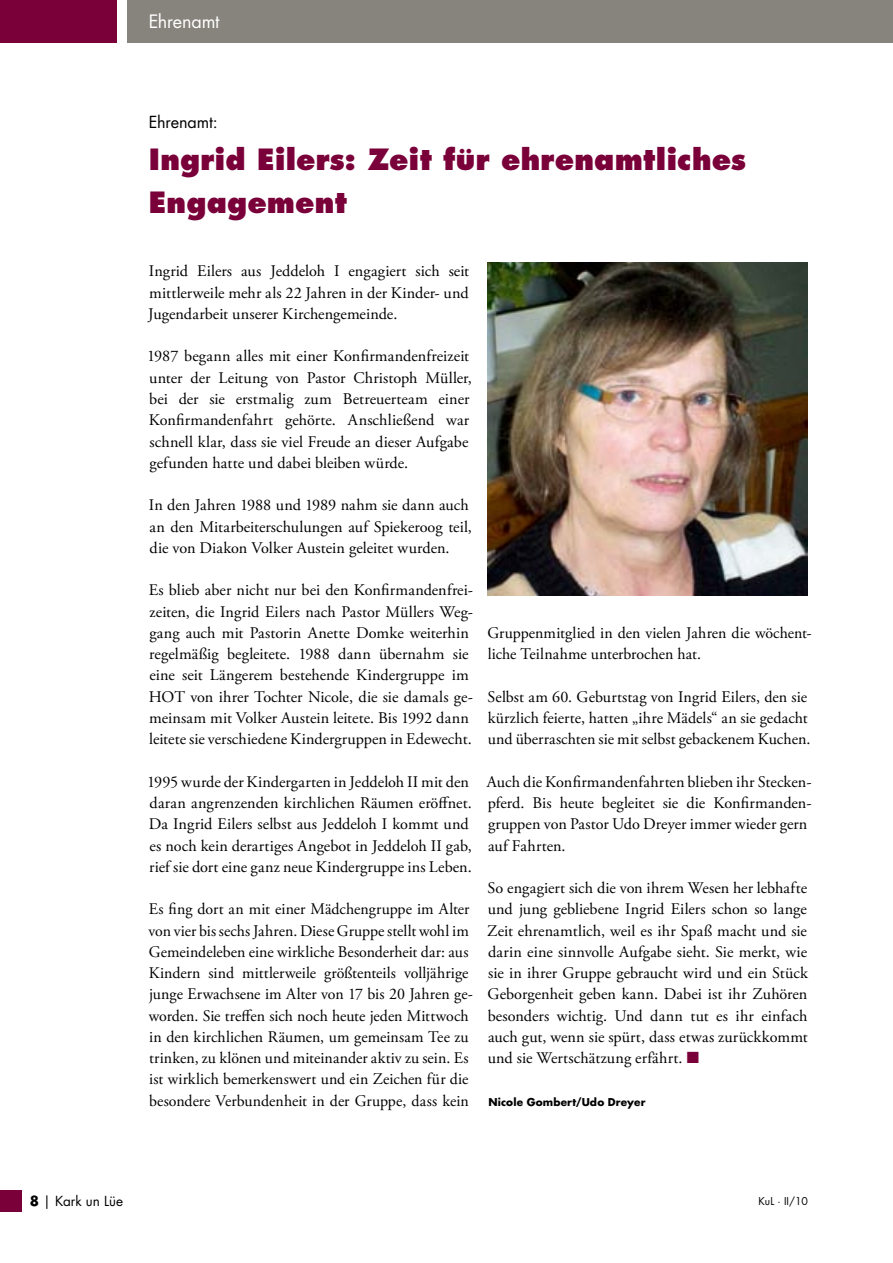
<style>
.page{position:relative;width:893px;height:1263px;background:#fff}
.page>*{position:absolute;margin:0;border:0;box-sizing:border-box;transform-origin:0 0}
._03___Überschrift_2{font:800 28.5px/42.5px "Futura Std";letter-spacing:.005em;color:#7a0039}
._25___Rubrik{font:18px "Futura Std";letter-spacing:-.01em;color:#fff}
._01___Fließtext{font:16.2px/21.3px "Adobe Garamond Pro";letter-spacing:.005em;color:#000}
._02___Überschrift_1{font:16.2px "Futura Std";letter-spacing:-.005em;color:#000}
.t1{font:13.5px "Futura Std";color:#000}
._10___Autor{font:700 10.5px "Futura Std";letter-spacing:.015em;color:#000}
.t2{font:10.5px "Futura Std";color:#000}
.s1{color:#7a0039}
.s2{font-weight:700}
</style>
<div class="page">
<div style="left:128px;top:0;width:765px;height:43px;background:#87847d"></div>
<div style="left:0;top:1191px;width:21px;height:21px;background:#7a0039"></div>
<div style="left:0;top:0;width:117px;height:43px;background:#7a0039"></div>
<img style="left:487px;top:262px;width:321px;height:334px">
<p class="_25___Rubrik" style="left:149px;top:10px;width:72px">Ehrenamt</p>
<p class="_02___Überschrift_1" style="left:149px;top:111px;width:71px">Ehrenamt:</p>
<p class="_03___Überschrift_2" style="left:149px;top:138px;width:599px">Ingrid Eilers: Zeit für ehrenamtliches<br>Engagement</p>
<p class="_01___Fließtext" style="left:148px;top:261px;width:322px;text-align:justify">Ingrid Eilers aus Jeddeloh I engagiert sich seit mittlerweile mehr als 22 Jahren in der Kinder- und Jugendarbeit unserer Kirchengemeinde.</p>
<p class="_01___Fließtext" style="left:147px;top:346px;width:326px">1987 begann alles mit einer Konfirmandenfreizeit unter der Leitung von Pastor Christoph Müller, bei der sie erstmalig zum Betreuerteam einer Konfirmandenfahrt gehörte. Anschließend war schnell klar, dass sie viel Freude an dieser Aufgabe gefunden hatte und dabei bleiben würde.</p>
<p class="_01___Fließtext" style="left:149px;top:495px;width:325px">In den Jahren 1988 und 1989 nahm sie dann auch an den Mitarbeiterschulungen auf Spiekeroog teil, die von Diakon Volker Austein geleitet wurden.</p>
<p class="_01___Fließtext" style="left:149px;top:580px;width:326px">Es blieb aber nicht nur bei den Konfirmandenfrei&shy;zeiten, die Ingrid Eilers nach Pastor Müllers Weg&shy;gang auch mit Pastorin Anette Domke weiterhin regelmäßig begleitete. 1988 dann übernahm sie eine seit Längerem bestehende Kindergruppe im HOT von ihrer Tochter Nicole, die sie damals ge&shy;meinsam mit Volker Austein leitete. Bis 1992 dann leitete sie verschiedene Kindergruppen in Edewecht.</p>
<p class="_01___Fließtext" style="left:147px;top:771px;width:326px">1995 wurde der Kindergarten in Jeddeloh II mit den daran angrenzenden kirchlichen Räumen eröffnet.<br>Da Ingrid Eilers selbst aus Jeddeloh I kommt und es noch kein derartiges Angebot in Jeddeloh II gab, rief sie dort eine ganz neue Kindergruppe ins Leben.</p>
<p class="_01___Fließtext" style="left:149px;top:899px;width:326px">Es fing dort an mit einer Mädchengruppe im Alter von vier bis sechs Jahren. Diese Gruppe stellt wohl im Gemeindeleben eine wirkliche Besonderheit dar: aus Kindern sind mittlerweile größtenteils volljährige junge Erwachsene im Alter von 17 bis 20 Jahren ge&shy;worden. Sie treffen sich noch heute jeden Mittwoch in den kirchlichen Räumen, um gemeinsam Tee zu trinken, zu klönen und miteinander aktiv zu sein. Es ist wirklich bemerkenswert und ein Zeichen für die besondere Verbundenheit in der Gruppe, dass kein</p>
<p class="_01___Fließtext" style="left:487px;top:623px;width:325px">Gruppenmitglied in den vielen Jahren die wöchent&shy;liche Teilnahme unterbrochen hat.</p>
<p class="_01___Fließtext" style="left:488px;top:686px;width:324px">Selbst am 60. Geburtstag von Ingrid Eilers, den sie kürzlich feierte, hatten „ihre Mädels“ an sie gedacht und überraschten sie mit selbst gebackenem Kuchen.</p>
<p class="_01___Fließtext" style="left:487px;top:771px;width:326px">Auch die Konfirmandenfahrten blieben ihr Stecken&shy;pferd. Bis heute begleitet sie die Konfirmanden&shy;gruppen von Pastor Udo Dreyer immer wieder gern auf Fahrten.</p>
<p class="_01___Fließtext" style="left:487px;top:878px;width:322px;text-align:justify">So engagiert sich die von ihrem Wesen her lebhafte und jung gebliebene Ingrid Eilers schon so lange Zeit ehrenamtlich, weil es ihr Spaß macht und sie darin eine sinnvolle Aufgabe sieht. Sie merkt, wie sie in ihrer Gruppe gebraucht wird und ein Stück Geborgenheit geben kann. Dabei ist ihr Zuhören besonders wichtig. Und dann tut es ihr einfach auch gut, wenn sie spürt, dass etwas zurückkommt und sie Wertschätzung erfährt. <span class="s1">■</span></p>
<p class="_10___Autor" style="left:488px;top:1095px;width:159px">Nicole Gombert/Udo Dreyer</p>
<p class="t1" style="left:30px;top:1193px;width:95px"><span class="s2">8</span> | Kark un Lüe</p>
<p class="t2" style="left:759px;top:1195px;width:51px">KuL · II/10</p>
</div>
